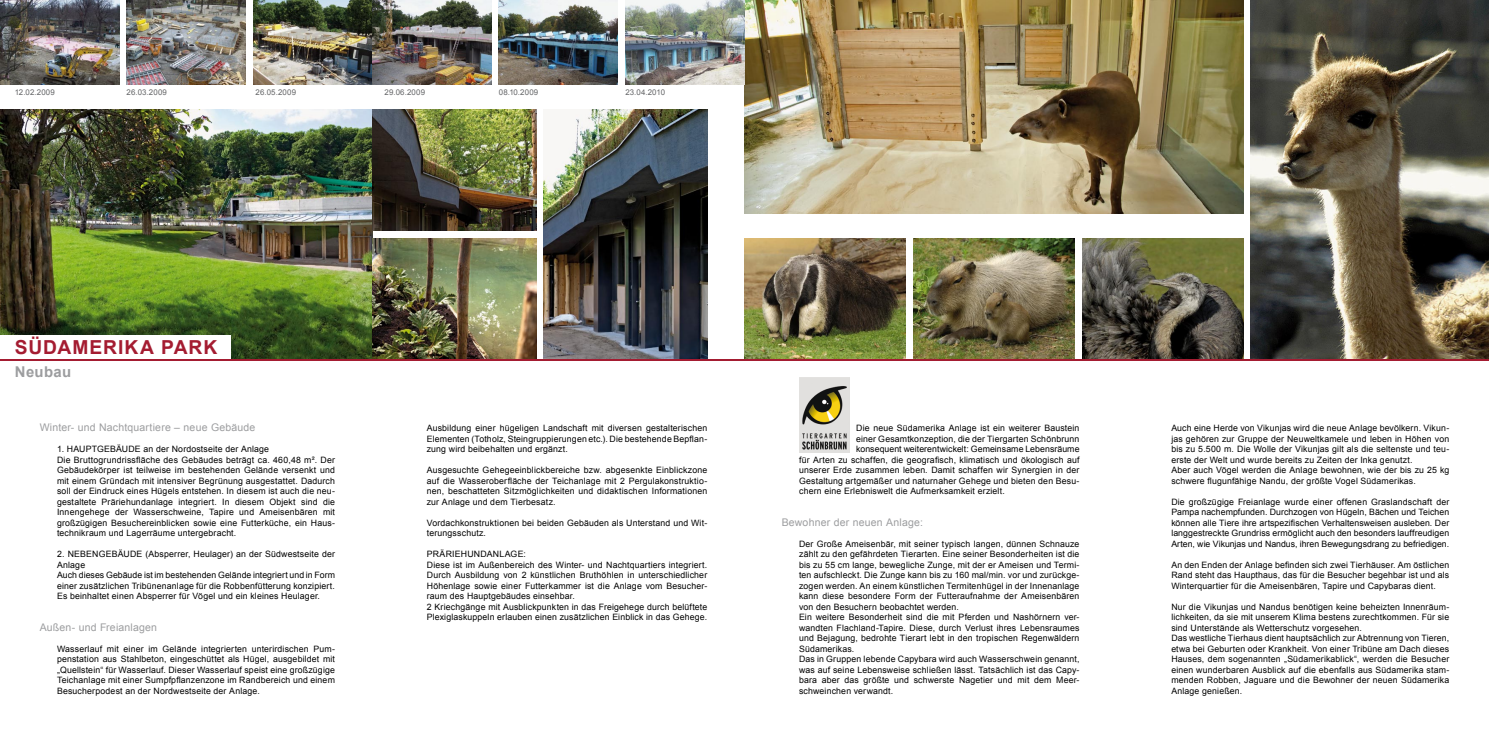
<style>
.page{position:relative;width:1489px;height:745px;background:#fff}
.page>*{position:absolute;margin:0;border:0;box-sizing:border-box;transform-origin:0 0}
.t1{font:700 19.25px "Arial";color:#a41c31}
.t2{font:700 14.88px "Arial";letter-spacing:.02em;color:#9c9d9f}
.t3{font:10.5px "Arial";letter-spacing:.02em;color:#9c9d9f}
.t4{font:8.75px/10.5px "Arial";letter-spacing:.015em;color:#000}
.t5{font:7.88px "Arial";letter-spacing:.01em;color:#646567}
</style>
<div class="page">
<img style="left:744px;top:0;width:499px;height:213px">
<img style="left:1250px;top:0;width:238px;height:359px">
<img style="left:1082px;top:238px;width:161px;height:121px">
<img style="left:913px;top:238px;width:161px;height:121px">
<img style="left:744px;top:238px;width:161px;height:121px">
<img style="left:0;top:109px;width:372px;height:250px">
<div style="left:0;top:335px;width:231px;height:24px;background:#fff"></div>
<img style="left:253px;top:0;width:238px;height:84px">
<img style="left:625px;top:0;width:119px;height:84px">
<img style="left:499px;top:0;width:119px;height:84px">
<img style="left:543px;top:109px;width:164px;height:250px">
<img style="left:372px;top:109px;width:164px;height:122px">
<img style="left:372px;top:238px;width:164px;height:121px">
<img style="left:799px;top:377px;width:50px;height:75px">
<img style="left:126px;top:0;width:120px;height:84px">
<img style="left:0;top:0;width:119px;height:84px">
<hr style="left:0;top:359px;width:1488px;height:1px;background:#a41c31">
<p class="t5" style="left:15px;top:87px;width:42px">12.02.2009</p>
<p class="t5" style="left:126px;top:87px;width:42px">26.03.2009</p>
<p class="t5" style="left:255px;top:87px;width:42px">26.05.2009</p>
<p class="t5" style="left:384px;top:87px;width:42px">29.06.2009</p>
<p class="t5" style="left:499px;top:87px;width:41px">08.10.2009</p>
<p class="t5" style="left:625px;top:87px;width:41px">23.04.2010</p>
<h1 class="t1" style="left:15px;top:334px;width:29px">SÜDAMERIKA</h1>
<h1 class="t1" style="left:161px;top:334px;width:29px">PARK</h1>
<h2 class="t2" style="left:15px;top:361px;width:58px">NEUBAU</h2>
<p class="t3" style="left:40px;top:420px;width:217px">Winter- und Nachtquartiere – neue Gebäude</p>
<p class="t4" style="left:57px;top:443px;width:279px">1. HAUPTGEBÄUDE an der Nordostseite der Anlage<br>Die Bruttogrundrissfläche des Gebäudes beträgt ca. 460,48 m². Der Gebäudekörper ist teilweise im bestehenden Gelände versenkt und mit einem Gründach mit intensiver Begrünung ausgestattet. Dadurch soll der Eindruck eines Hügels entstehen. In diesem ist auch die neu&shy;gestaltete Präriehundanlage integriert. In diesem Objekt sind die Innengehege der Wasserschweine, Tapire und Ameisenbären mit großzügigen Besuchereinblicken sowie eine Futterküche, ein Haus&shy;technikraum und Lagerräume untergebracht.</p>
<p class="t4" style="left:57px;top:548px;width:279px">2. NEBENGEBÄUDE (Absperrer, Heulager) an der Südwestseite der Anlage<br>Auch dieses Gebäude ist im bestehenden Gelände integriert und in Form einer zusätzlichen Tribünenanlage für die Robbenfütterung konzipiert.<br>Es beinhaltet einen Absperrer für Vögel und ein kleines Heulager.</p>
<p class="t3" style="left:40px;top:619px;width:119px">Außen- und Freianlagen</p>
<p class="t4" style="left:57px;top:643px;width:279px;text-align:justify">Wasserlauf mit einer im Gelände integrierten unterirdischen Pum&shy;penstation aus Stahlbeton, eingeschüttet als Hügel, ausgebildet mit „Quellstein“ für Wasserlauf. Dieser Wasserlauf speist eine großzügige Teichanlage mit einer Sumpfpflanzenzone im Randbereich und einem Besucherpodest an der Nordwestseite der Anlage.</p>
<p class="t4" style="left:427px;top:422px;width:282px;text-align:justify">Ausbildung einer hügeligen Landschaft mit diversen gestalterischen Elementen (Totholz, Steingruppierungen etc.). Die bestehende Bepflan&shy;zung wird beibehalten und ergänzt.</p>
<p class="t4" style="left:427px;top:464px;width:282px;text-align:justify">Ausgesuchte Gehegeeinblickbereiche bzw. abgesenkte Einblickzone auf die Wasseroberfläche der Teichanlage mit 2 Pergulakonstruktio&shy;nen, beschatteten Sitzmöglichkeiten und didaktischen Informationen zur Anlage und dem Tierbesatz.</p>
<p class="t4" style="left:427px;top:517px;width:282px">Vordachkonstruktionen bei beiden Gebäuden als Unterstand und Wit&shy;terungsschutz.</p>
<p class="t4" style="left:427px;top:548px;width:282px">PRÄRIEHUNDANLAGE:<br>Diese ist im Außenbereich des Winter- und Nachtquartiers integriert.<br>Durch Ausbildung von 2 künstlichen Bruthöhlen in unterschiedlicher Höhenlage sowie einer Futterkammer ist die Anlage vom Besucher&shy;raum des Hauptgebäudes einsehbar.<br>2 Kriechgänge mit Ausblickpunkten in das Freigehege durch belüftete Plexiglaskuppeln erlauben einen zusätzlichen Einblick in das Gehege.</p>
<p class="t4" style="left:856px;top:422px;width:225px">Die neue Südamerika Anlage ist ein weiterer Baustein</p>
<p class="t4" style="left:856px;top:433px;width:225px">einer Gesamtkonzeption, die der Tiergarten Schönbrunn</p>
<p class="t4" style="left:856px;top:443px;width:225px">konsequent weiterentwickelt: Gemeinsame Lebensräume</p>
<p class="t4" style="left:799px;top:454px;width:282px">für Arten zu schaffen, die geografisch, klimatisch und ökologisch auf</p>
<p class="t4" style="left:799px;top:464px;width:282px">unserer Erde zusammen leben. Damit schaffen wir Synergien in der</p>
<p class="t4" style="left:799px;top:475px;width:282px">Gestaltung artgemäßer und naturnaher Gehege und bieten den Besu-</p>
<p class="t4" style="left:799px;top:485px;width:207px">chern eine Erlebniswelt die Aufmerksamkeit erzielt.</p>
<p class="t3" style="left:781px;top:514px;width:143px">Bewohner der neuen Anlage:</p>
<p class="t4" style="left:799px;top:538px;width:282px">Der Große Ameisenbär, mit seiner typisch langen, dünnen Schnauze zählt zu den gefährdeten Tierarten. Eine seiner Besonderheiten ist die bis zu 55 cm lange, bewegliche Zunge, mit der er Ameisen und Termi&shy;ten aufschleckt. Die Zunge kann bis zu 160 mal/min. vor und zurückge&shy;zogen werden. An einem künstlichen Termitenhügel in der Innenanlage kann diese besondere Form der Futteraufnahme der Ameisenbären von den Besuchern beobachtet werden.<br>Ein weitere Besonderheit sind die mit Pferden und Nashörnern ver&shy;wandten Flachland-Tapire. Diese, durch Verlust ihres Lebensraumes und Bejagung, bedrohte Tierart lebt in den tropischen Regenwäldern Südamerikas.<br>Das in Gruppen lebende Capybara wird auch Wasserschwein genannt, was auf seine Lebensweise schließen lässt. Tatsächlich ist das Capy&shy;bara aber das größte und schwerste Nagetier und mit dem Meer&shy;schweinchen verwandt.</p>
<p class="t4" style="left:1171px;top:422px;width:279px">Auch eine Herde von Vikunjas wird die neue Anlage bevölkern. Vikun&shy;jas gehören zur Gruppe der Neuweltkamele und leben in Höhen von bis zu 5.500 m. Die Wolle der Vikunjas gilt als die seltenste und teu&shy;erste der Welt und wurde bereits zu Zeiten der Inka genutzt.<br>Aber auch Vögel werden die Anlage bewohnen, wie der bis zu 25 kg schwere flugunfähige Nandu, der größte Vogel Südamerikas.</p>
<p class="t4" style="left:1171px;top:496px;width:279px;text-align:justify">Die großzügige Freianlage wurde einer offenen Graslandschaft der Pampa nachempfunden. Durchzogen von Hügeln, Bächen und Teichen können alle Tiere ihre artspezifischen Verhaltensweisen ausleben. Der langgestreckte Grundriss ermöglicht auch den besonders lauffreudigen Arten, wie Vikunjas und Nandus, ihren Bewegungsdrang zu befriedigen.</p>
<p class="t4" style="left:1171px;top:559px;width:279px;text-align:justify">An den Enden der Anlage befinden sich zwei Tierhäuser. Am östlichen Rand steht das Haupthaus, das für die Besucher begehbar ist und als Winterquartier für die Ameisenbären, Tapire und Capybaras dient.</p>
<p class="t4" style="left:1171px;top:601px;width:279px">Nur die Vikunjas und Nandus benötigen keine beheizten Innenräum&shy;lichkeiten, da sie mit unserem Klima bestens zurechtkommen. Für sie sind Unterstände als Wetterschutz vorgesehen.<br>Das westliche Tierhaus dient hauptsächlich zur Abtrennung von Tieren, etwa bei Geburten oder Krankheit. Von einer Tribüne am Dach dieses Hauses, dem sogenannten „Südamerikablick“, werden die Besucher einen wunderbaren Ausblick auf die ebenfalls aus Südamerika stam&shy;menden Robben, Jaguare und die Bewohner der neuen Südamerika Anlage genießen.</p>
</div>
